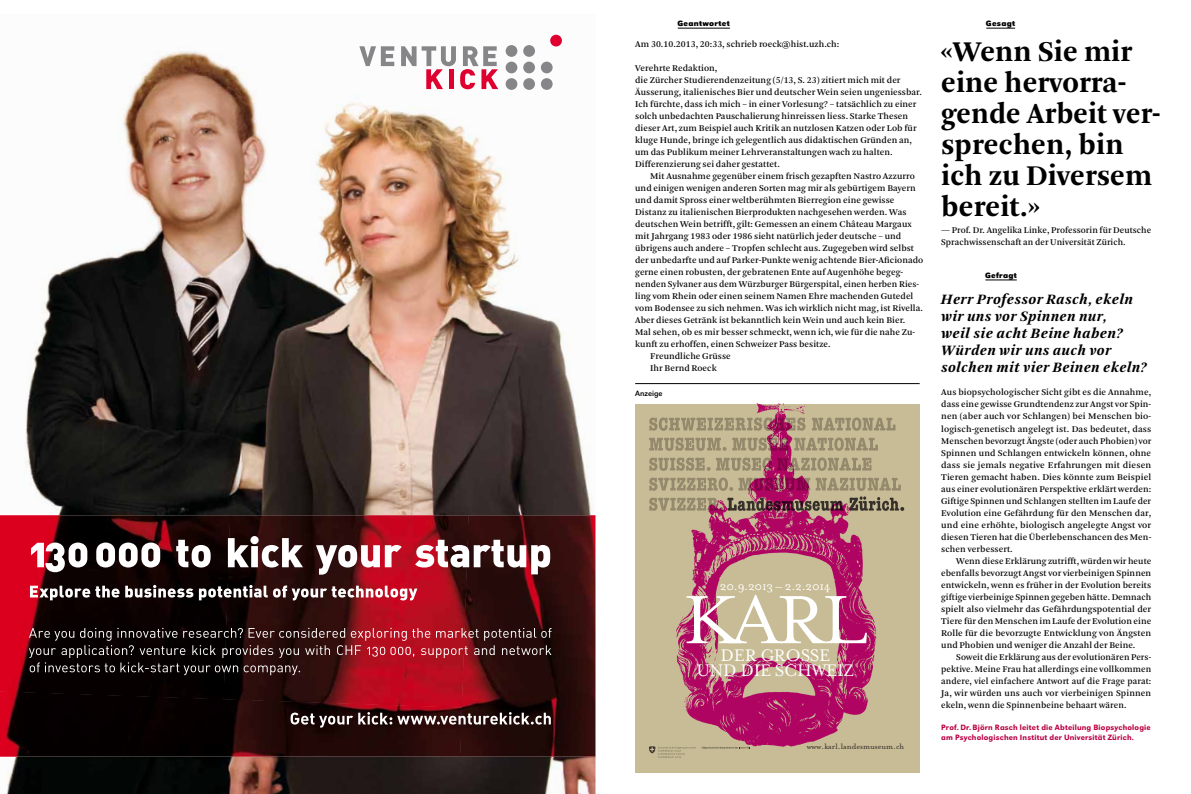
<style>
.page{position:relative;width:1191px;height:794px;background:#fff}
.page>*{position:absolute;margin:0;border:0;box-sizing:border-box;transform-origin:0 0}
.t1{font:78.4px "Mrs Eaves Roman";color:#fff}
.t2{font:700 30px/31px "Arnhem";letter-spacing:.005em;color:#000}
.t3{font:19.2px/14.7px "Mrs Eaves Roman";letter-spacing:-.02em;color:#fff;text-align:center}
.t4{font:italic 700 15px/17px "Arnhem";letter-spacing:.02em;color:#000}
.t5{font:13px "Mrs Eaves Roman";letter-spacing:-.02em;color:#fff}
.t6{font:9.3px/12px "Arnhem";letter-spacing:.005em;color:#000;text-align:justify}
.t7{font:9px "Mrs Eaves Roman";color:#46424b}
.t8{font:500 8px/10px "URW Grotesk";letter-spacing:.02em;color:#b04}
.t9{font:700 8px "URW Grotesk";letter-spacing:.035em;color:#000}
.t10{font:8px "URW Grotesk";color:#000}
</style>
<div class="page">
<img style="left:7px;top:34px;width:588px;height:760px">
<img style="left:9px;top:756px;width:586px;height:1px">
<img style="left:0;top:515px;width:223px;height:176px">
<img style="left:223px;top:515px;width:237px;height:176px">
<img style="left:460px;top:515px;width:135px;height:241px">
<img style="left:0;top:691px;width:462px;height:65px">
<svg style="left:290px;top:712px;width:261px;height:15px"></svg>
<svg style="left:29px;top:628px;width:522px;height:47px;background:#512124"></svg>
<svg style="left:30px;top:585px;width:387px;height:15px"></svg>
<svg style="left:31px;top:536px;width:519px;height:38px"></svg>
<div style="left:550px;top:35px;width:12px;height:11px;background:#df0030;border-radius:50%"></div>
<div style="left:505px;top:45px;width:12px;height:12px;background:#868688;border-radius:50%"></div>
<div style="left:523px;top:45px;width:12px;height:12px;background:#868688;border-radius:50%"></div>
<div style="left:505px;top:62px;width:12px;height:11px;background:#868688;border-radius:50%"></div>
<div style="left:523px;top:62px;width:12px;height:11px;background:#868688;border-radius:50%"></div>
<div style="left:541px;top:62px;width:11px;height:11px;background:#868688;border-radius:50%"></div>
<div style="left:505px;top:78px;width:12px;height:12px;background:#868688;border-radius:50%"></div>
<div style="left:523px;top:78px;width:12px;height:12px;background:#868688;border-radius:50%"></div>
<div style="left:541px;top:78px;width:11px;height:12px;background:#868688;border-radius:50%"></div>
<svg style="left:359px;top:46px;width:35px;height:20px"></svg>
<svg style="left:401px;top:46px;width:97px;height:43px"></svg>
<svg style="left:986px;top:28px;width:29px;height:1px"></svg>
<div style="left:635px;top:404px;width:284px;height:368px;background:#c7bc95"></div>
<img style="left:676px;top:404px;width:201px;height:345px">
<svg style="left:649px;top:417px;width:255px;height:94px"></svg>
<svg style="left:702px;top:746px;width:48px;height:3px"></svg>
<svg style="left:649px;top:746px;width:47px;height:11px"></svg>
<hr style="left:635px;top:383px;width:284px;height:1px;background:#000">
<hr style="left:677px;top:28px;width:53px;height:1px;background:#000">
<hr style="left:985px;top:279px;width:31px;height:1px;background:#000">
<p class="t9" style="left:677px;top:18px;width:54px">Geantwortet</p>
<p class="t6" style="left:635px;top:39px;width:206px">Am 30.10.2013, 20:33, schrieb roeck@hist.uzh.ch:</p>
<p class="t6" style="left:635px;top:63px;width:288px;text-align:left">Verehrte Redaktion,<br>die Zürcher Studierendenzeitung (5/13, S. 23) zitiert mich mit der Äusserung, italienisches Bier und deutscher Wein seien ungeniessbar.<br>Ich fürchte, dass ich mich – in einer Vorlesung? – tatsächlich zu einer solch unbedachten Pauschalierung hinreissen liess. Starke Thesen dieser Art, zum Beispiel auch Kritik an nutzlosen Katzen oder Lob für kluge Hunde, bringe ich gelegentlich aus didaktischen Gründen an, um das Publikum meiner Lehrveranstaltungen wach zu halten.<br>Differenzierung sei daher gestattet.</p>
<p class="t6" style="left:650px;top:171px;width:266px">Mit Ausnahme gegenüber einem frisch gezapften Nastro Azzurro</p>
<p class="t6" style="left:635px;top:183px;width:282px">und einigen wenigen anderen Sorten mag mir als gebürtigem Bayern</p>
<p class="t6" style="left:635px;top:195px;width:261px">und damit Spross einer weltberühmten Bierregion eine gewisse</p>
<p class="t6" style="left:635px;top:207px;width:273px">Distanz zu italienischen Bierprodukten nachgesehen werden. Was</p>
<p class="t6" style="left:635px;top:219px;width:278px">deutschen Wein betrifft, gilt: Gemessen an einem Château Margaux</p>
<p class="t6" style="left:635px;top:231px;width:268px">mit Jahrgang 1983 oder 1986 sieht natürlich jeder deutsche – und</p>
<p class="t6" style="left:635px;top:243px;width:280px">übrigens auch andere – Tropfen schlecht aus. Zugegeben wird selbst</p>
<p class="t6" style="left:635px;top:254px;width:290px">der unbedarfte und auf Parker-Punkte wenig achtende Bier-Aficionado</p>
<p class="t6" style="left:635px;top:266px;width:269px">gerne einen robusten, der gebratenen Ente auf Augenhöhe begeg-</p>
<p class="t6" style="left:635px;top:279px;width:285px">nenden Sylvaner aus dem Würzburger Bürgerspital, einen herben Ries-</p>
<p class="t6" style="left:635px;top:291px;width:280px">ling vom Rhein oder einen seinem Namen Ehre machenden Gutedel</p>
<p class="t6" style="left:635px;top:303px;width:289px">vom Bodensee zu sich nehmen. Was ich wirklich nicht mag, ist Rivella.</p>
<p class="t6" style="left:635px;top:315px;width:272px">Aber dieses Getränk ist bekanntlich kein Wein und auch kein Bier.</p>
<p class="t6" style="left:635px;top:327px;width:281px">Mal sehen, ob es mir besser schmeckt, wenn ich, wie für die nahe Zu-</p>
<p class="t6" style="left:635px;top:339px;width:197px">kunft zu erhoffen, einen Schweizer Pass besitze.</p>
<p class="t6" style="left:650px;top:351px;width:82px">Freundliche Grüsse</p>
<p class="t6" style="left:650px;top:363px;width:68px">Ihr Bernd Roeck</p>
<p class="t10" style="left:635px;top:388px;width:29px">Anzeige</p>
<h3 class="t5" style="left:720px;top:579px;width:112px">20.9.2013 – 2.2.2014</h3>
<h1 class="t1" style="left:683px;top:577px;width:185px">KARL</h1>
<h3 class="t3" style="left:696px;top:648px;width:160px">DER GROSSE<br>UND DIE SCHWEIZ</h3>
<p class="t7" style="left:806px;top:741px;width:99px">www.karl.landesmuseum.ch</p>
<p class="t9" style="left:986px;top:18px;width:31px">Gesagt</p>
<h2 class="t2" style="left:941px;top:36px;width:221px">«Wenn Sie mir eine hervorra&shy;gende Arbeit ver&shy;sprechen, bin ich zu Diversem bereit.»</h2>
<p class="t6" style="left:941px;top:224px;width:211px">— Prof. Dr. Angelika Linke, Professorin für Deutsche<br>Sprachwissenschaft an der Universität Zürich.</p>
<p class="t9" style="left:985px;top:270px;width:33px">Gefragt</p>
<h3 class="t4" style="left:941px;top:291px;width:207px">Herr Professor Rasch, ekeln wir uns vor Spinnen nur,<br>weil sie acht Beine haben?<br>Würden wir uns auch vor solchen mit vier Beinen ekeln?</h3>
<p class="t6" style="left:941px;top:387px;width:212px">Aus biopsychologischer Sicht gibt es die Annahme, dass eine gewisse Grundtendenz zur Angst vor Spin&shy;nen (aber auch vor Schlangen) bei Menschen bio&shy;logisch-genetisch angelegt ist. Das bedeutet, dass Menschen bevorzugt Ängste (oder auch Phobien) vor Spinnen und Schlangen entwickeln können, ohne dass sie jemals negative Erfahrungen mit diesen Tieren gemacht haben. Dies könnte zum Beispiel aus einer evolutionären Perspektive erklärt werden:<br>Giftige Spinnen und Schlangen stellten im Laufe der Evolution eine Gefährdung für den Menschen dar, und eine erhöhte, biologisch angelegte Angst vor diesen Tieren hat die Überlebenschancen des Men&shy;schen verbessert.</p>
<p class="t6" style="left:941px;top:555px;width:212px;text-indent:15px">Wenn diese Erklärung zutrifft, würden wir heute ebenfalls bevorzugt Angst vor vierbeinigen Spinnen entwickeln, wenn es früher in der Evolution bereits giftige vierbeinige Spinnen gegeben hätte. Demnach spielt also vielmehr das Gefährdungspotential der Tiere für den Menschen im Laufe der Evolution eine Rolle für die bevorzugte Entwicklung von Ängsten und Phobien und weniger die Anzahl der Beine.</p>
<p class="t6" style="left:941px;top:651px;width:212px;text-indent:15px">Soweit die Erklärung aus der evolutionären Pers&shy;pektive. Meine Frau hat allerdings eine vollkommen andere, viel einfachere Antwort auf die Frage parat:<br>Ja, wir würden uns auch vor vierbeinigen Spinnen ekeln, wenn die Spinnenbeine behaart wären.</p>
<p class="t8" style="left:941px;top:722px;width:211px">Prof. Dr. Björn Rasch leitet die Abteilung Biopsychologie am Psychologischen Institut der Universität Zürich.</p>
</div>
